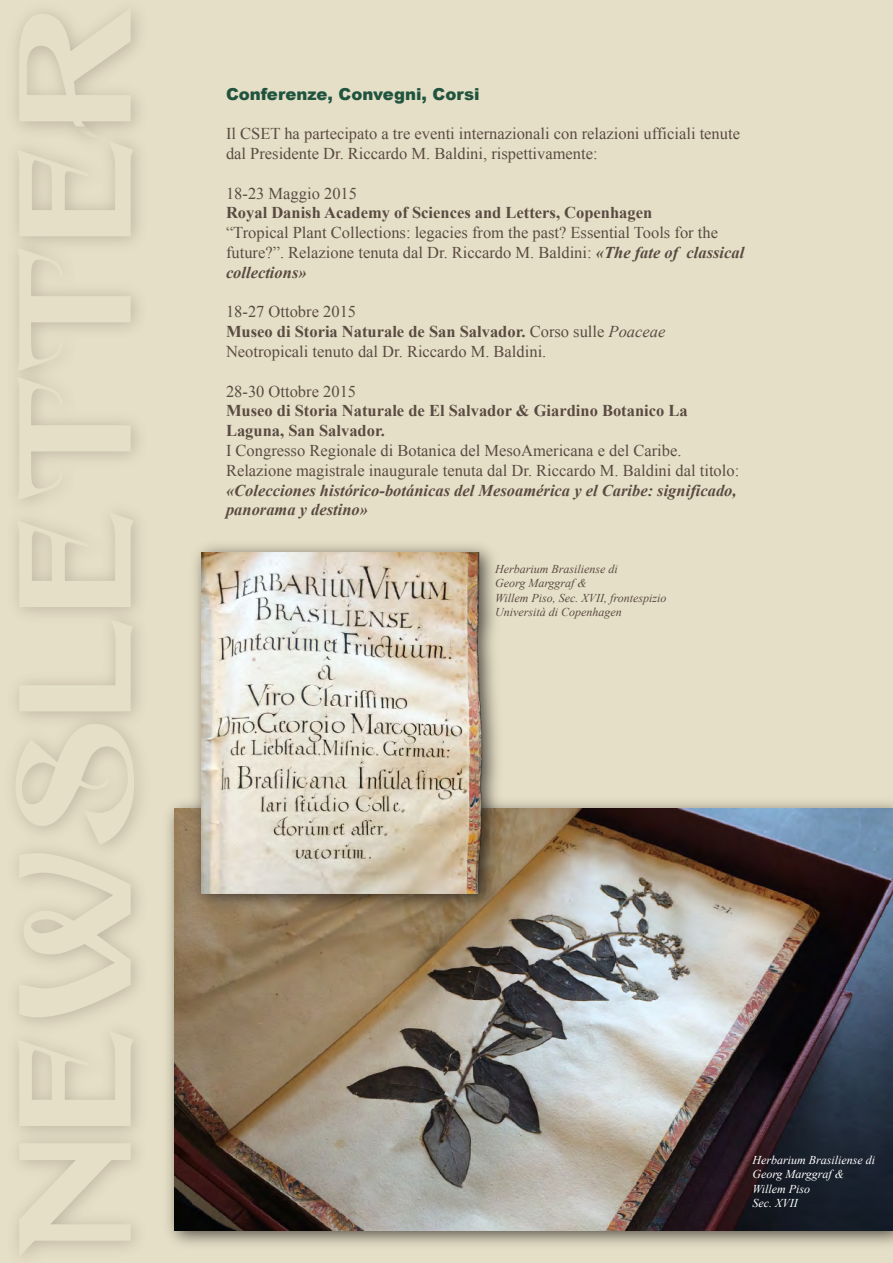
<style>
.page{position:relative;width:893px;height:1263px;background:#e6dfc7}
.page>*{position:absolute;margin:0;border:0;box-sizing:border-box;transform-origin:0 0}
.t1{font:16.5px/19.8px "Times New Roman";color:#5a4b42}
.t2{font:700 16.5px/19.8px "Times New Roman";color:#5a4b42}
.t3{font:italic 700 16.5px/19.8px "Times New Roman";color:#5a4b42}
.t4{font:900 16.5px "Arial";color:#20543f}
.t5{font:italic 12px/14.4px "Times New Roman";color:#5a4b42}
.t6{font:italic 12px/14.4px "Times New Roman";color:#fff}
.s1{font-weight:700;font-style:italic}
.s2{font-weight:700}
.s3{font-style:italic}
</style>
<div class="page">
<img style="left:168px;top:802px;width:725px;height:443px">
<img style="left:174px;top:808px;width:719px;height:422px">
<img style="left:184px;top:545px;width:325px;height:373px">
<img style="left:202px;top:553px;width:285px;height:340px">
<svg style="left:19px;top:1143px;width:112px;height:114px"></svg>
<svg style="left:17px;top:1031px;width:116px;height:95px"></svg>
<svg style="left:19px;top:853px;width:112px;height:164px"></svg>
<svg style="left:16px;top:724px;width:118px;height:121px"></svg>
<svg style="left:19px;top:620px;width:114px;height:91px"></svg>
<svg style="left:17px;top:512px;width:116px;height:95px"></svg>
<svg style="left:17px;top:377px;width:114px;height:123px"></svg>
<svg style="left:17px;top:248px;width:114px;height:123px"></svg>
<svg style="left:17px;top:12px;width:116px;height:224px"></svg>
<p class="t4" style="left:226px;top:82px;width:255px">Conferenze, Convegni, Corsi</p>
<p class="t1" style="left:226px;top:124px;width:516px">Il CSET ha partecipato a tre eventi internazionali con relazioni ufficiali tenute dal Presidente Dr. Riccardo M. Baldini, rispettivamente:</p>
<p class="t1" style="left:226px;top:183px;width:133px">18-23 Maggio 2015</p>
<p class="t2" style="left:226px;top:203px;width:428px">Royal Danish Academy of Sciences and Letters, Copenhagen</p>
<p class="t1" style="left:226px;top:223px;width:520px">“Tropical Plant Collections: legacies from the past? Essential Tools for the future?”. Relazione tenuta dal Dr. Riccardo M. Baldini: <span class="s1">«The fate of classical collections»</span></p>
<p class="t1" style="left:226px;top:302px;width:441px">18-27 Ottobre 2015<br><span class="s2">Museo di Storia Naturale de San Salvador.</span> Corso sulle <span class="s3">Poaceae<br></span>Neotropicali tenuto dal Dr. Riccardo M. Baldini.</p>
<p class="t1" style="left:226px;top:381px;width:132px">28-30 Ottobre 2015</p>
<p class="t2" style="left:226px;top:401px;width:463px">Museo di Storia Naturale de El Salvador &amp; Giardino Botanico La<br>Laguna, San Salvador.</p>
<p class="t1" style="left:226px;top:440px;width:515px">I Congresso Regionale di Botanica del MesoAmericana e del Caribe.<br>Relazione magistrale inaugurale tenuta dal Dr. Riccardo M. Baldini dal titolo:</p>
<p class="t3" style="left:226px;top:480px;width:512px">«Colecciones histórico-botánicas del Mesoamérica y el Caribe: significado, panorama y destino»</p>
<p class="t5" style="left:495px;top:561px;width:173px">Herbarium Brasiliense di<br>Georg Marggraf &amp;<br>Willem Piso, Sec. XVII, frontespizio<br>Università di Copenhagen</p>
<p class="t6" style="left:752px;top:1152px;width:124px">Herbarium Brasiliense di<br>Georg Marggraf &amp;<br>Willem Piso<br>Sec. XVII</p>
</div>
